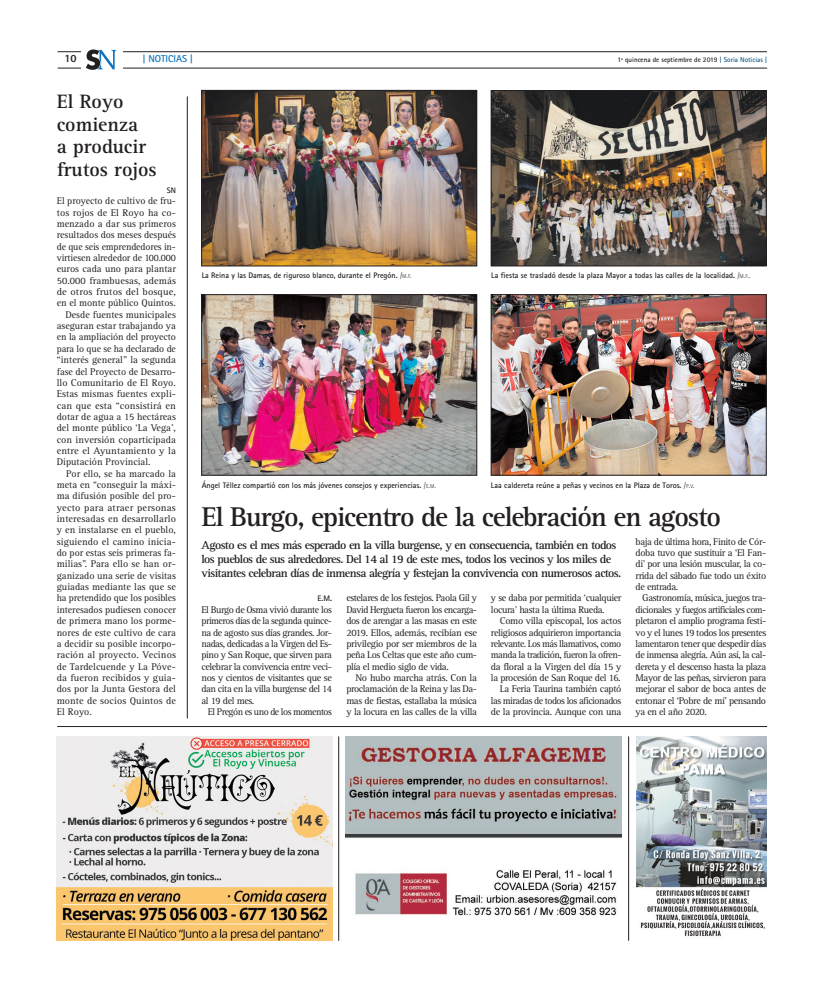
<style>
.page{position:relative;width:823px;height:993px;background:#fff}
.page>*{position:absolute;margin:0;border:0;box-sizing:border-box;transform-origin:0 0}
.t1{font:700 28px "Rotis Serif Std";letter-spacing:-.04em;color:#231f20}
.t2{font:700 20px/22.7px "Rotis Serif Std";color:#231f20}
.t3{font:700 12px/14px "Rotis Serif Std";letter-spacing:-.05em;color:#231f20}
.t4{font:800 11px "Rotis Sans Serif Std";color:#231f20}
.t5{font:10px/11.3px "Rotis Serif Std";letter-spacing:-.005em;color:#231f20;text-align:justify}
.t6{font:10px/11.3px "Rotis Serif Std";letter-spacing:-.04em;color:#231f20}
.t7{font:10px "Rotis Serif Std";letter-spacing:.015em;color:#231f20}
.t8{font:10px "Rotis Serif Std";letter-spacing:-.05em;color:#231f20}
.t9{font:700 10px "Rotis Sans Serif Std";color:#1074bc}
.t10{font:700 8px "Rotis Sans Serif Std";color:#231f20}
.t11{font:700 7px "Rotis Sans Serif Std";color:#231f20}
.s1{color:#135a8a}
.s2{font-weight:300}
.s3{font-weight:300;font-size:5.6px}
</style>
<div class="page">
<hr style="left:57px;top:726px;width:709px;height:1px;background:#231f20">
<hr style="left:187px;top:96px;width:1px;height:622px;background:#231f20">
<hr style="left:57px;top:52px;width:709px;height:1px;background:#231f20">
<hr style="left:58px;top:68px;width:708px;height:1px;background:#231f20">
<div style="left:81px;top:49px;width:41px;height:22px;background:#fff"></div>
<svg style="left:86px;top:49px;width:30px;height:21px"></svg>
<img style="left:636px;top:736px;width:130px;height:201px">
<img style="left:345px;top:736px;width:275px;height:180px">
<img style="left:57px;top:736px;width:275px;height:204px">
<hr style="left:338px;top:736px;width:1px;height:204px;background:#231f20">
<hr style="left:628px;top:736px;width:1px;height:204px;background:#231f20">
<img style="left:203px;top:92px;width:271px;height:172px">
<div style="left:201px;top:90px;width:275px;height:176px;border:1px solid #231f20"></div>
<img style="left:203px;top:296px;width:271px;height:177px">
<div style="left:201px;top:294px;width:275px;height:181px;border:1px solid #231f20"></div>
<img style="left:492px;top:296px;width:272px;height:177px">
<div style="left:490px;top:294px;width:276px;height:181px;border:1px solid #231f20"></div>
<img style="left:492px;top:92px;width:272px;height:172px">
<div style="left:490px;top:90px;width:276px;height:176px;border:1px solid #231f20"></div>
<p class="t4" style="left:64px;top:52px;width:14px">10</p>
<p class="t9" style="left:143px;top:53px;width:51px">| NOTICIAS |</p>
<p class="t11" style="left:617px;top:56px;width:151px">1ª quincena de septiembre de 2019 <span class="s1">| Soria Noticias |</span></p>
<h2 class="t2" style="left:57px;top:90px;width:101px">El Royo comienza<br>a producir frutos rojos</h2>
<p class="t10" style="left:167px;top:185px;width:11px">SN</p>
<p class="t5" style="left:57px;top:195px;width:121px">El proyecto de cultivo de fru-</p>
<p class="t5" style="left:57px;top:207px;width:121px">tos rojos de El Royo ha co-</p>
<p class="t5" style="left:57px;top:218px;width:121px">menzado a dar sus primeros</p>
<p class="t5" style="left:57px;top:229px;width:121px">resultados dos meses después</p>
<p class="t5" style="left:57px;top:241px;width:121px">de que seis emprendedores in-</p>
<p class="t5" style="left:57px;top:252px;width:121px">virtiesen alrededor de 100.000</p>
<p class="t5" style="left:57px;top:263px;width:121px">euros cada uno para plantar</p>
<p class="t5" style="left:57px;top:275px;width:121px">50.000 frambuesas, además</p>
<p class="t7" style="left:57px;top:286px;width:121px">de otros frutos del bosque,</p>
<p class="t5" style="left:57px;top:297px;width:120px">en el monte público Quintos.</p>
<p class="t5" style="left:65px;top:309px;width:112px">Desde fuentes municipales</p>
<p class="t5" style="left:57px;top:320px;width:121px">aseguran estar trabajando ya</p>
<p class="t5" style="left:57px;top:331px;width:121px">en la ampliación del proyecto</p>
<p class="t5" style="left:57px;top:343px;width:121px">para lo que se ha declarado de</p>
<p class="t5" style="left:57px;top:354px;width:121px">“interés general” la segunda</p>
<p class="t5" style="left:57px;top:366px;width:121px">fase del Proyecto de Desarro-</p>
<p class="t5" style="left:57px;top:377px;width:121px">llo Comunitario de El Royo.</p>
<p class="t5" style="left:57px;top:388px;width:121px">Estas mismas fuentes expli-</p>
<p class="t5" style="left:57px;top:400px;width:121px">can que esta “consistirá en</p>
<p class="t5" style="left:57px;top:411px;width:121px">dotar de agua a 15 hectáreas</p>
<p class="t5" style="left:57px;top:422px;width:121px">del monte público ‘La Vega’,</p>
<p class="t5" style="left:57px;top:434px;width:121px">con inversión coparticipada</p>
<p class="t5" style="left:57px;top:445px;width:121px">entre el Ayuntamiento y la</p>
<p class="t5" style="left:57px;top:456px;width:95px">Diputación Provincial.</p>
<p class="t5" style="left:66px;top:468px;width:111px">Por ello, se ha marcado la</p>
<p class="t5" style="left:57px;top:479px;width:121px">meta en “conseguir la máxi-</p>
<p class="t5" style="left:57px;top:490px;width:121px">ma difusión posible del pro-</p>
<p class="t7" style="left:57px;top:501px;width:121px">yecto para atraer personas</p>
<p class="t5" style="left:57px;top:513px;width:121px">interesadas en desarrollarlo</p>
<p class="t5" style="left:57px;top:524px;width:121px">y en instalarse en el pueblo,</p>
<p class="t5" style="left:57px;top:536px;width:121px">siguiendo el camino inicia-</p>
<p class="t5" style="left:57px;top:547px;width:121px">do por estas seis primeras fa-</p>
<p class="t5" style="left:57px;top:558px;width:121px">milias”. Para ello se han or-</p>
<p class="t5" style="left:57px;top:570px;width:121px">ganizado una serie de visitas</p>
<p class="t5" style="left:57px;top:581px;width:120px">guiadas mediante las que se</p>
<p class="t5" style="left:57px;top:592px;width:120px">ha pretendido que los posibles</p>
<p class="t5" style="left:57px;top:604px;width:120px">interesados pudiesen conocer</p>
<p class="t5" style="left:57px;top:615px;width:121px">de primera mano los porme-</p>
<p class="t5" style="left:57px;top:626px;width:121px">nores de este cultivo de cara</p>
<p class="t5" style="left:57px;top:638px;width:121px">a decidir su posible incorpo-</p>
<p class="t5" style="left:57px;top:649px;width:121px">ración al proyecto. Vecinos</p>
<p class="t5" style="left:57px;top:660px;width:121px">de Tardelcuende y La Póve-</p>
<p class="t5" style="left:57px;top:672px;width:120px">da fueron recibidos y guia-</p>
<p class="t5" style="left:57px;top:683px;width:121px">dos por la Junta Gestora del</p>
<p class="t5" style="left:57px;top:694px;width:121px">monte de socios Quintos de</p>
<p class="t5" style="left:57px;top:706px;width:37px">El Royo.</p>
<p class="t10" style="left:201px;top:270px;width:211px">La Reina y las Damas, de riguroso blanco, durante el Pregón. <span class="s2">/</span><span class="s3">M</span><span class="s2">.</span><span class="s3">F</span><span class="s2">.</span></p>
<p class="t10" style="left:491px;top:270px;width:261px">La fiesta se trasladó desde la plaza Mayor a todas las calles de la localidad. <span class="s2">/</span><span class="s3">M</span><span class="s2">.</span><span class="s3">F</span><span class="s2">..</span></p>
<p class="t10" style="left:201px;top:480px;width:235px">Ángel Téllez compartió con los más jóvenes consejos y experiencias. <span class="s2">/</span><span class="s3">E</span><span class="s2">.</span><span class="s3">M</span><span class="s2">.</span></p>
<p class="t10" style="left:490px;top:480px;width:205px">Laa caldereta reúne a peñas y vecinos en la Plaza de Toros. <span class="s2">/</span><span class="s3">P</span><span class="s2">.</span><span class="s3">V</span><span class="s2">.</span></p>
<h1 class="t1" style="left:201px;top:500px;width:520px">El Burgo, epicentro de la celebración en agosto</h1>
<p class="t3" style="left:201px;top:538px;width:421px">Agosto es el mes más esperado en la villa burgense, y en consecuencia, también en todos los pueblos de sus alrededores. Del 14 al 19 de este mes, todos los vecinos y los miles de visitantes celebran días de inmensa alegría y festejan la convivencia con numerosos actos.</p>
<p class="t10" style="left:317px;top:593px;width:16px">E.M.</p>
<p class="t5" style="left:201px;top:604px;width:132px">El Burgo de Osma vivió durante los primeros días de la segunda quince&shy;na de agosto sus días grandes. Jor&shy;nadas, dedicadas a la Virgen del Es&shy;pino y San Roque, que sirven para celebrar la convivencia entre veci&shy;nos y cientos de visitantes que se dan cita en la villa burgense del 14 al 19 del mes.</p>
<p class="t8" style="left:208px;top:705px;width:126px">El Pregón es uno de los momentos</p>
<p class="t5" style="left:346px;top:592px;width:132px">estelares de los festejos. Paola Gil y David Hergueta fueron los encarga&shy;dos de arengar a las masas en este 2019. Ellos, además, recibían ese privilegio por ser miembros de la peña Los Celtas que este año cum&shy;plía el medio siglo de vida.</p>
<p class="t5" style="left:346px;top:672px;width:132px;text-indent:9px">No hubo marcha atrás. Con la proclamación de la Reina y las Da&shy;mas de fiestas, estallaba la música y la locura en las calles de la villa</p>
<p class="t6" style="left:490px;top:592px;width:132px">y se daba por permitida ‘cualquier locura’ hasta la última Rueda.</p>
<p class="t6" style="left:490px;top:615px;width:132px;text-align:right">Como villa episcopal, los actos religiosos adquirieron importancia relevante. Los más llamativos, como manda la tradición, fueron la ofren&shy;da floral a la Virgen del día 15 y la procesión de San Roque del 16.<br>La Feria Taurina también captó las miradas de todos los aficionados de la provincia. Aunque con una</p>
<p class="t5" style="left:635px;top:536px;width:132px">baja de última hora, Finito de Cór&shy;doba tuvo que sustituir a ‘El Fan&shy;di’ por una lesión muscular, la co&shy;rrida del sábado fue todo un éxito de entrada.</p>
<p class="t5" style="left:635px;top:592px;width:132px;text-indent:7px">Gastronomía, música, juegos tra&shy;dicionales y fuegos artificiales com&shy;pletaron el amplio programa festi&shy;vo y el lunes 19 todos los presentes lamentaron tener que despedir días de inmensa alegría. Aún así, la cal&shy;dereta y el descenso hasta la plaza Mayor de las peñas, sirvieron para mejorar el sabor de boca antes de entonar el ‘Pobre de mí’ pensando ya en el año 2020.</p>
</div>
